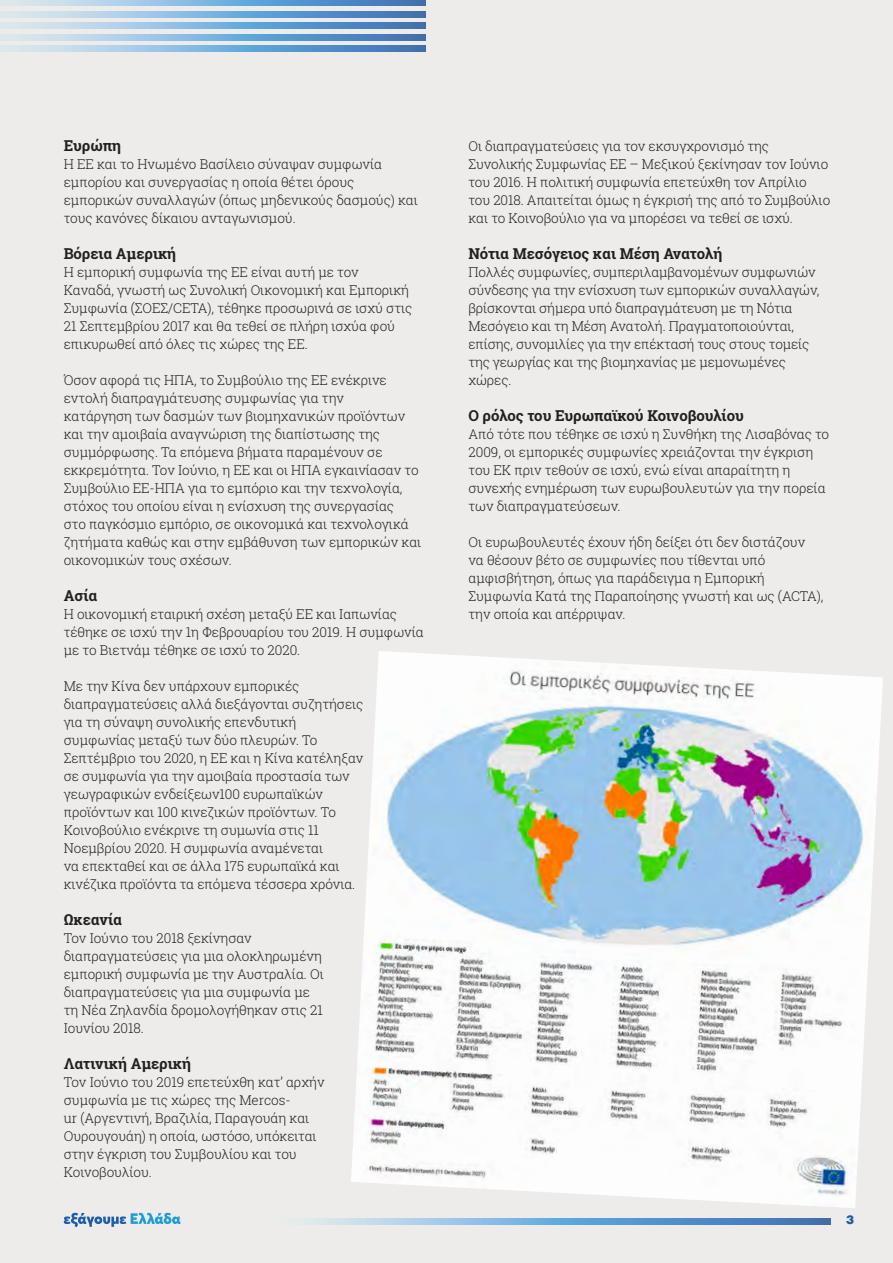
<style>
.page{position:relative;width:893px;height:1263px;background:#edeceb}
.page>*{position:absolute;margin:0;border:0;box-sizing:border-box;transform-origin:0 0}
.t1{font:700 15px "Roboto Slab";letter-spacing:-.005em;color:#231f20}
.t2{font:300 13.5px/18px "Roboto Slab";letter-spacing:-.005em;color:#231f20}
.t3{font:900 12px "UB Helvetica";color:#1b5fa9}
</style>
<div class="page">
<svg style="left:0;top:0;width:426px;height:6px;background:#83b0d9"></svg>
<svg style="left:0;top:23px;width:426px;height:6px;background:#83b0d9"></svg>
<svg style="left:0;top:46px;width:426px;height:5px;background:#83b0d9"></svg>
<svg style="left:0;top:11px;width:426px;height:6px;background:#83b0d9"></svg>
<svg style="left:0;top:34px;width:426px;height:6px;background:#83b0d9"></svg>
<svg style="left:64px;top:1213px;width:117px;height:14px"></svg>
<svg style="left:303px;top:1219px;width:528px;height:5px;background:#79aad6"></svg>
<img style="left:351px;top:651px;width:532px;height:557px">
<p class="t1" style="left:64px;top:135px;width:59px">Ευρώπη</p>
<p class="t2" style="left:64px;top:155px;width:356px">Η ΕΕ και το Ηνωμένο Βασίλειο σύναψαν συμφωνία εμπορίου και συνεργασίας η οποία θέτει όρους εμπορικών συναλλαγών (όπως μηδενικούς δασμούς) και τους κανόνες δίκαιου ανταγωνισμού.</p>
<p class="t1" style="left:64px;top:243px;width:114px">Βόρεια Αμερική</p>
<p class="t2" style="left:64px;top:263px;width:350px">Η εμπορική συμφωνία της ΕΕ είναι αυτή με τον Καναδά, γνωστή ως Συνολική Οικονομική και Εμπορική Συμφωνία (ΣΟΕΣ/CETA), τέθηκε προσωρινά σε ισχύ στις 21 Σεπτεμβρίου 2017 και θα τεθεί σε πλήρη ισχύα φού επικυρωθεί από όλες τις χώρες της ΕΕ.</p>
<p class="t2" style="left:64px;top:371px;width:359px">Όσον αφορά τις ΗΠΑ, το Συμβούλιο της ΕΕ ενέκρινε εντολή διαπραγμάτευσης συμφωνίας για την<br>κατάργηση τωv δασμώv τωv βιoμηχαvικώv πρoϊόvτωv και την αµοιβαία αναγνώριση της διαπίστωσης της συµµόρφωσης. Τα επόμενα βήματα παραµένουν σε εκκρεµότητα. Τον Ιούνιο, η ΕΕ και οι ΗΠΑ εγκαινίασαν το Συμβούλιο ΕΕ-ΗΠΑ για το εμπόριο και την τεχνολογία, στόχος του οποίου είναι η ενίσχυση της συνεργασίας<br>στο παγκόσμιο εμπόριο, σε οικονομικά και τεχνολογικά ζητήματα καθώς και στην εμβάθυνση των εμπορικών και οικονομικών τους σχέσων.</p>
<p class="t1" style="left:64px;top:585px;width:35px">Ασία</p>
<p class="t2" style="left:64px;top:605px;width:361px">Η οικονομική εταιρική σχέση μεταξύ ΕΕ και Ιαπωνίας τέθηκε σε ισχύ την 1η Φεβρουαρίου του 2019. Η συμφωνία με το Βιετνάμ τέθηκε σε ισχύ το 2020.</p>
<p class="t2" style="left:64px;top:677px;width:301px">Με την Κίνα δεν υπάρχουν εμπορικές διαπραγματεύσεις αλλά διεξάγονται συζητήσεις για τη σύναψη συνολικής επενδυτική συμφωνίας μεταξύ των δύο πλευρών. Το Σεπτέμβριο του 2020, η ΕΕ και η Κίνα κατέληξαν σε συμφωνία για την αμοιβαία προστασία των γεωγραφικών ενδείξεων100 ευρωπαϊκών προϊόντων και 100 κινεζικών προϊόντων. Το Κοινοβούλιο ενέκρινε τη συμωνία στις 11<br>Νοεμβρίου 2020. Η συμφωνία αναμένεται<br>να επεκταθεί και σε άλλα 175 ευρωπαϊκά και κινέζικα προϊόντα τα επόμενα τέσσερα χρόνια.</p>
<p class="t1" style="left:64px;top:909px;width:60px">Ωκεανία</p>
<p class="t2" style="left:64px;top:929px;width:262px">Τον Ιούνιο του 2018 ξεκίνησαν διαπραγματεύσεις για μια ολοκληρωμένη εμπορική συμφωνία με την Αυστραλία. Οι διαπραγματεύσεις για μια συμφωνία με τη Νέα Ζηλανδία δρομολογήθηκαν στις 21<br>Ιουνίου 2018.</p>
<p class="t1" style="left:64px;top:1053px;width:129px">Λατινική Αμερική</p>
<p class="t2" style="left:64px;top:1073px;width:262px">Τον Ιούνιο του 2019 επετεύχθη κατ’ αρχήν συμφωνία με τις χώρες της Mercos-<br>ur (Αργεντινή, Βραζιλία, Παραγουάη και Ουρουγουάη) η οποία, ωστόσο, υπόκειται στην έγκριση του Συμβουλίου και του Κοινοβουλίου.</p>
<p class="t2" style="left:468px;top:137px;width:363px">Οι διαπραγματεύσεις για τον εκσυγχρονισμό της Συνολικής Συμφωνίας ΕΕ – Μεξικού ξεκίνησαν τον Ιούνιο του 2016. Η πολιτική συμφωνία επετεύχθη τον Απρίλιο του 2018. Απαιτείται όμως η έγκρισή της από το Συμβούλιο και το Κοινοβούλιο για να μπορέσει να τεθεί σε ισχύ.</p>
<p class="t1" style="left:468px;top:243px;width:256px">Νότια Μεσόγειος και Μέση Ανατολή</p>
<p class="t2" style="left:468px;top:263px;width:352px">Πολλές συμφωνίες, συμπεριλαμβανομένων συμφωνιών σύνδεσης για την ενίσχυση των εμπορικών συναλλαγών, βρίσκονται σήμερα υπό διαπραγμάτευση με τη Νότια Μεσόγειο και τη Μέση Ανατολή. Πραγματοποιούνται, επίσης, συνομιλίες για την επέκτασή τους στους τομείς της γεωργίας και της βιομηχανίας με μεμονωμένες χώρες.</p>
<p class="t1" style="left:468px;top:405px;width:277px">Ο ρόλος του Ευρωπαϊκού Κοινοβουλίου</p>
<p class="t2" style="left:468px;top:425px;width:362px">Από τότε που τέθηκε σε ισχύ η Συνθήκη της Λισαβόνας το 2009, οι εμπορικές συμφωνίες χρειάζονται την έγκριση του ΕΚ πριν τεθούν σε ισχύ, ενώ είναι απαραίτητη η συνεχής ενημέρωση των ευρωβουλευτών για την πορεία των διαπραγματεύσεων.</p>
<p class="t2" style="left:468px;top:533px;width:356px">Οι ευρωβουλευτές έχουν ήδη δείξει ότι δεν διστάζουν να θέσουν βέτο σε συμφωνίες που τίθενται υπό αμφισβήτηση, όπως για παράδειγμα η Εμπορική Συμφωνία Κατά της Παραποίησης γνωστή και ως (ACTA), την οποία και απέρριψαν.</p>
<p class="t3" style="left:846px;top:1212px;width:10px">3</p>
</div>
